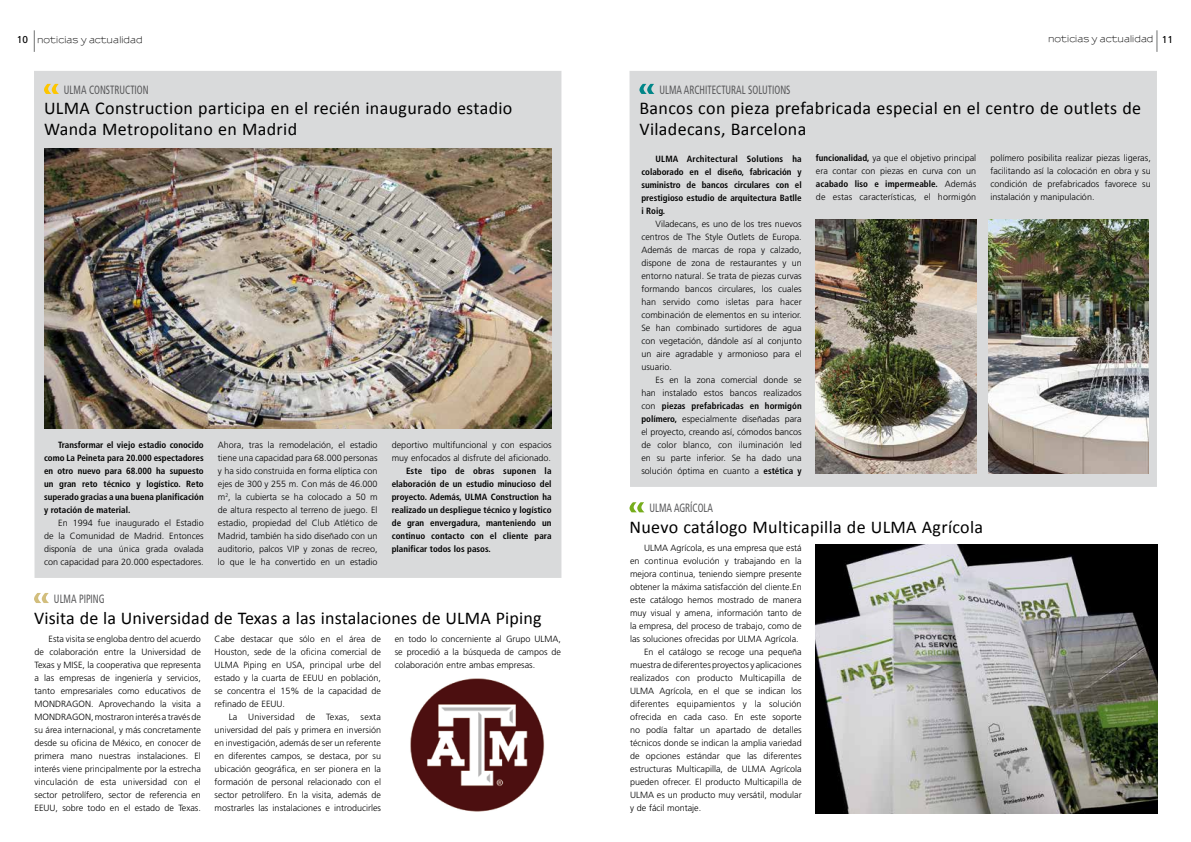
<style>
.page{position:relative;width:1191px;height:842px;background:#fff}
.page>*{position:absolute;margin:0;border:0;box-sizing:border-box;transform-origin:0 0}
.t1{font:18px/20.5px "Calibri";letter-spacing:.02em;color:#000}
.t2{font:condensed 12px "Frutiger LT Std";color:#58585a;scale:.8 1}
.t3{font:300 9px/13px "Frutiger LT Std";color:#000;text-align:justify}
.t4{font:700 condensed 9px/13px "Frutiger LT Std";color:#000;text-align:justify}
.t5{font:600 9px "Sansumi";color:#000}
.s1{font-family:"Frutiger LT Std";font-weight:400;font-size:10px}
.s2{font-weight:700;font-stretch:condensed}
</style>
<div class="page">
<svg style="left:1156px;top:30px;width:1px;height:22px"></svg>
<div style="left:34px;top:71px;width:527px;height:507px;background:#d9dadb"></div>
<svg style="left:34px;top:30px;width:1px;height:22px"></svg>
<svg style="left:44px;top:84px;width:15px;height:10px"></svg>
<img style="left:44px;top:149px;width:507px;height:279px">
<svg style="left:629px;top:502px;width:15px;height:10px"></svg>
<div style="left:629px;top:71px;width:528px;height:416px;background:#d9dadb"></div>
<svg style="left:639px;top:84px;width:15px;height:10px"></svg>
<svg style="left:34px;top:593px;width:15px;height:10px"></svg>
<img style="left:410px;top:678px;width:135px;height:133px">
<img style="left:988px;top:219px;width:160px;height:255px">
<img style="left:815px;top:219px;width:161px;height:255px">
<img style="left:815px;top:544px;width:342px;height:269px">
<p class="t5" style="left:17px;top:35px;width:127px"><span class="s1">10</span> noticias y actualidad</p>
<p class="t5" style="left:1048px;top:34px;width:126px">noticias y actualidad <span class="s1">11</span></p>
<h2 class="t2" style="left:64px;top:83px;width:107px">ULMA CONSTRUCTION</h2>
<h1 class="t1" style="left:44px;top:97px;width:470px">ULMA Construction participa en el recién inaugurado estadio<br>Wanda Metropolitano en Madrid</h1>
<p class="t4" style="left:44px;top:438px;width:161px;text-indent:14px">Transformar el viejo estadio conocido como La Peineta para 20.000 espectadores en otro nuevo para 68.000 ha supuesto un gran reto técnico y logístico. Reto superado gracias a una buena planificación y rotación de material.</p>
<p class="t3" style="left:44px;top:516px;width:161px;text-indent:14px">En 1994 fue inaugurado el Estadio de la Comunidad de Madrid. Entonces disponía de una única grada ovalada con capacidad para 20.000 espectadores.</p>
<p class="t3" style="left:218px;top:438px;width:161px">Ahora, tras la remodelación, el estadio tiene una capacidad para 68.000 personas y ha sido construida en forma elíptica con ejes de 300 y 255 m. Con más de 46.000 m<sup>2</sup>, la cubierta se ha colocado a 50 m de altura respecto al terreno de juego. El estadio, propiedad del Club Atlético de Madrid, también ha sido diseñado con un auditorio, palcos VIP y zonas de recreo, lo que le ha convertido en un estadio</p>
<p class="t3" style="left:392px;top:438px;width:161px">deportivo multifuncional y con espacios muy enfocados al disfrute del aficionado.</p>
<p class="t4" style="left:392px;top:464px;width:161px;text-indent:14px">Este tipo de obras suponen la elaboración de un estudio minucioso del proyecto. Además, ULMA Construction ha realizado un despliegue técnico y logístico de gran envergadura, manteniendo un continuo contacto con el cliente para planificar todos los pasos.</p>
<h2 class="t2" style="left:54px;top:592px;width:65px">ULMA PIPING</h2>
<h1 class="t1" style="left:34px;top:606px;width:509px">Visita de la Universidad de Texas a las instalaciones de ULMA Piping</h1>
<p class="t3" style="left:35px;top:632px;width:168px;text-indent:14px">Esta visita se engloba dentro del acuerdo de colaboración entre la Universidad de Texas y MISE, la cooperativa que representa a las empresas de ingeniería y servicios, tanto empresariales como educativos de MONDRAGON. Aprovechando la visita a MONDRAGON, mostraron interés a través de su área internacional, y más concretamente desde su oficina de México, en conocer de primera mano nuestras instalaciones. El interés viene principalmente por la estrecha vinculación de esta universidad con el sector petrolífero, sector de referencia en EEUU, sobre todo en el estado de Texas.</p>
<p class="t3" style="left:215px;top:632px;width:168px">Cabe destacar que sólo en el área de Houston, sede de la oficina comercial de ULMA Piping en USA, principal urbe del estado y la cuarta de EEUU en población, se concentra el 15% de la capacidad de refinado de EEUU.</p>
<p class="t3" style="left:215px;top:710px;width:168px;text-indent:14px">La Universidad de Texas, sexta universidad del país y primera en inversión en investigación, además de ser un referente en diferentes campos, se destaca, por su ubicación geográfica, en ser pionera en la formación de personal relacionado con el sector petrolífero. En la visita, además de mostrarles las instalaciones e introducirles</p>
<p class="t3" style="left:395px;top:632px;width:168px">en todo lo concerniente al Grupo ULMA, se procedió a la búsqueda de campos de colaboración entre ambas empresas.</p>
<h2 class="t2" style="left:659px;top:83px;width:165px">ULMA ARCHITECTURAL SOLUTIONS</h2>
<h1 class="t1" style="left:639px;top:97px;width:503px">Bancos con pieza prefabricada especial en el centro de outlets de<br>Viladecans, Barcelona</h1>
<p class="t4" style="left:641px;top:152px;width:162px;text-indent:14px">ULMA Architectural Solutions ha colaborado en el diseño, fabricación y suministro de bancos circulares con el prestigioso estudio de arquitectura Batlle i Roig.</p>
<p class="t3" style="left:641px;top:217px;width:162px;text-indent:14px">Viladecans, es uno de los tres nuevos centros de The Style Outlets de Europa.<br>Además de marcas de ropa y calzado, dispone de zona de restaurantes y un entorno natural. Se trata de piezas curvas formando bancos circulares, los cuales han servido como isletas para hacer combinación de elementos en su interior.<br>Se han combinado surtidores de agua con vegetación, dándole así al conjunto un aire agradable y armonioso para el usuario.</p>
<p class="t3" style="left:641px;top:373px;width:162px;text-indent:14px">Es en la zona comercial donde se han instalado estos bancos realizados con <span class="s2">piezas prefabricadas en hormigón polímero,</span> especialmente diseñadas para el proyecto, creando así, cómodos bancos de color blanco, con iluminación led en su parte inferior. Se ha dado una solución óptima en cuanto a <span class="s2">estética y</span></p>
<p class="t3" style="left:816px;top:152px;width:162px"><span class="s2">funcionalidad,</span> ya que el objetivo principal era contar con piezas en curva con un <span class="s2">acabado liso e impermeable.</span> Además de estas características, el hormigón</p>
<p class="t3" style="left:990px;top:152px;width:162px">polímero posibilita realizar piezas ligeras, facilitando así la colocación en obra y su condición de prefabricados favorece su instalación y manipulación.</p>
<h2 class="t2" style="left:649px;top:501px;width:81px">ULMA AGRÍCOLA</h2>
<h1 class="t1" style="left:629px;top:516px;width:355px">Nuevo catálogo Multicapilla de ULMA Agrícola</h1>
<p class="t3" style="left:644px;top:541px;width:159px">ULMA Agrícola, es una empresa que está</p>
<p class="t3" style="left:630px;top:554px;width:173px">en continua evolución y trabajando en la</p>
<p class="t3" style="left:630px;top:567px;width:173px">mejora continua, teniendo siempre presente</p>
<p class="t3" style="left:630px;top:580px;width:173px">obtener la máxima satisfacción del cliente.En</p>
<p class="t3" style="left:630px;top:593px;width:173px">este catálogo hemos mostrado de manera</p>
<p class="t3" style="left:630px;top:606px;width:173px">muy visual y amena, información tanto de</p>
<p class="t3" style="left:630px;top:619px;width:173px">la empresa, del proceso de trabajo, como de</p>
<p class="t3" style="left:630px;top:632px;width:170px">las soluciones ofrecidas por ULMA Agrícola.</p>
<p class="t3" style="left:644px;top:645px;width:159px">En el catálogo se recoge una pequeña</p>
<p class="t3" style="left:630px;top:658px;width:173px">muestra de diferentes proyectos y aplicaciones</p>
<p class="t3" style="left:630px;top:671px;width:173px">realizados con producto Multicapilla de</p>
<p class="t3" style="left:630px;top:684px;width:173px">ULMA Agrícola, en el que se indican los</p>
<p class="t3" style="left:630px;top:697px;width:173px">diferentes equipamientos y la solución</p>
<p class="t3" style="left:630px;top:710px;width:173px">ofrecida en cada caso. En este soporte</p>
<p class="t3" style="left:630px;top:723px;width:173px">no podía faltar un apartado de detalles</p>
<p class="t3" style="left:630px;top:736px;width:173px">técnicos donde se indican la amplia variedad</p>
<p class="t3" style="left:630px;top:749px;width:173px">de opciones estándar que las diferentes</p>
<p class="t3" style="left:630px;top:762px;width:173px">estructuras Multicapilla, de ULMA Agrícola</p>
<p class="t3" style="left:630px;top:775px;width:173px">pueden ofrecer. El producto Multicapilla de</p>
<p class="t3" style="left:630px;top:788px;width:173px">ULMA es un producto muy versátil, modular</p>
<p class="t3" style="left:630px;top:801px;width:73px">y de fácil montaje.</p>
</div>
